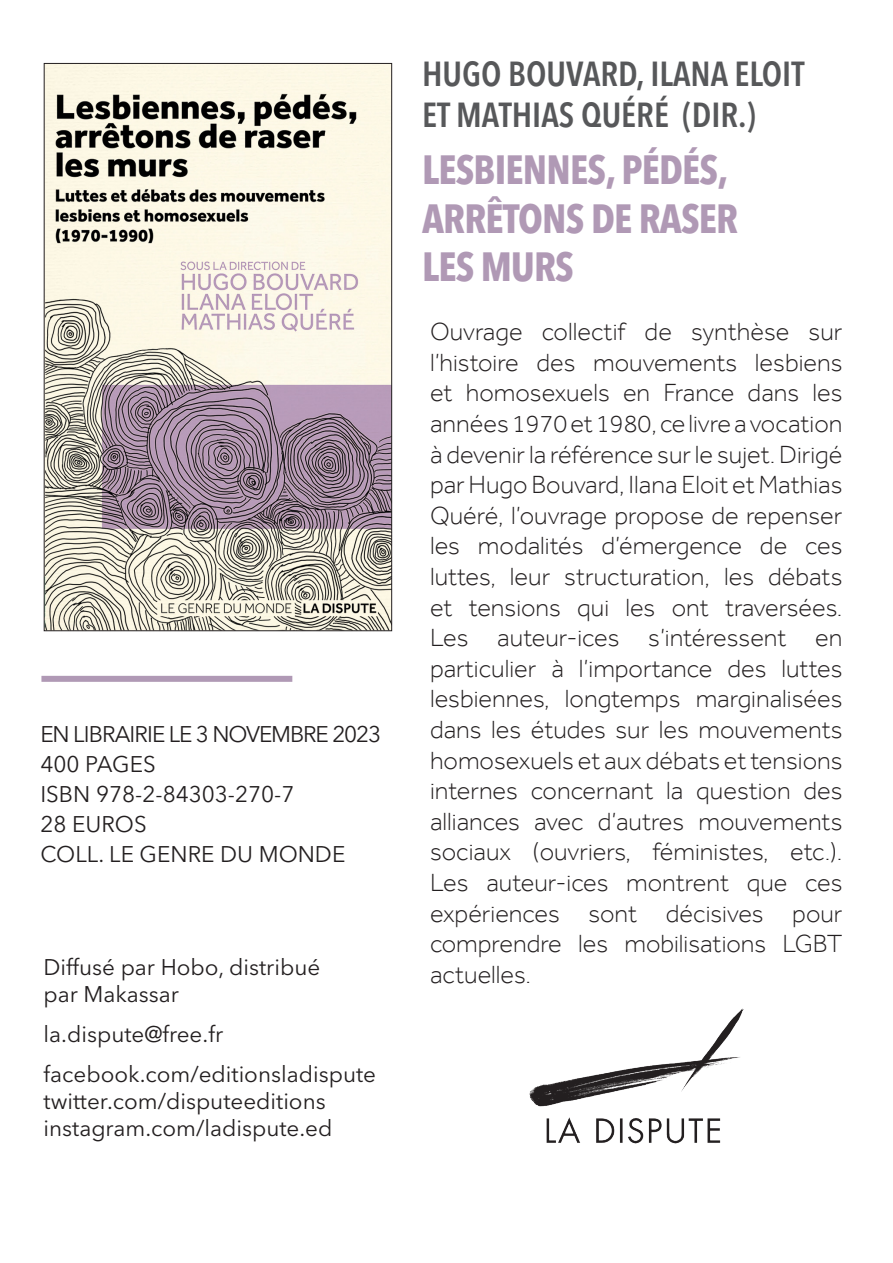
<style>
.page{position:relative;width:893px;height:1263px;background:#fff}
.page>*{position:absolute;margin:0;border:0;box-sizing:border-box;transform-origin:0 0}
.Titre_général{font:700 condensed 40.5px/48.6px "Avenir Next LT Pro";letter-spacing:-.02em;color:#b099b5}
.Titre_auteur{font:600 condensed 34.5px/41.4px "Avenir Next LT Pro";color:#57585a}
.t1{font:300 25.5px/30.6px "Effra";color:#231f20;text-align:justify}
.t2{font:22.5px "Avenir Next LT Pro";color:#231f20}
.t3{font:22.5px "Avenir Next LT Pro";letter-spacing:-.05em;color:#231f20}
</style>
<div class="page">
<img style="left:46px;top:65px;width:344px;height:564px">
<div style="left:41px;top:676px;width:251px;height:6px;background:#b099b5"></div>
<img style="left:529px;top:1008px;width:215px;height:136px">
<p class="Titre_auteur" style="left:422px;top:53px;width:384px">HUGO BOUVARD, ILANA ELOIT<br>ET MATHIAS QUÉRÉ (DIR.)</p>
<p class="Titre_général" style="left:422px;top:145px;width:318px">LESBIENNES, PÉDÉS,<br>ARRÊTONS DE RASER<br>LES MURS</p>
<p class="t1" style="left:430px;top:316px;width:414px">Ouvrage collectif de synthèse sur l’histoire des mouvements lesbiens et homosexuels en France dans les années 1970 et 1980, ce livre a vocation à devenir la référence sur le sujet. Dirigé par Hugo Bouvard, Ilana Eloit et Mathias Quéré, l’ouvrage propose de repenser les modalités d’émergence de ces luttes, leur structuration, les débats et tensions qui les ont traversées.<br>Les auteur-ices s’intéressent en particulier à l’importance des luttes lesbiennes, longtemps marginalisées dans les études sur les mouvements homosexuels et aux débats et tensions internes concernant la question des alliances avec d’autres mouvements sociaux (ouvriers, féministes, etc.).<br>Les auteur-ices montrent que ces expériences sont décisives pour comprendre les mobilisations LGBT</p>
<p class="t3" style="left:40px;top:721px;width:342px">EN LIBRAIRIE LE 3 NOVEMBRE 2023</p>
<p class="t2" style="left:40px;top:751px;width:117px">400 PAGES</p>
<p class="t2" style="left:40px;top:781px;width:256px">ISBN 978-2-84303-270-7</p>
<p class="t2" style="left:40px;top:811px;width:108px">28 EUROS</p>
<p class="t2" style="left:40px;top:841px;width:306px">COLL. LE GENRE DU MONDE</p>
<p class="t2" style="left:44px;top:954px;width:278px">Diffusé par Hobo, distribué</p>
<p class="t1" style="left:430px;top:959px;width:102px">actuelles.</p>
<p class="t2" style="left:44px;top:981px;width:137px">par Makassar</p>
<p class="t2" style="left:44px;top:1020px;width:181px">la.dispute@free.fr</p>
<p class="t2" style="left:44px;top:1060px;width:334px">facebook.com/editionsladispute</p>
<p class="t2" style="left:44px;top:1087px;width:284px">twitter.com/disputeeditions</p>
<p class="t2" style="left:44px;top:1114px;width:290px">instagram.com/ladispute.ed</p>
</div>
